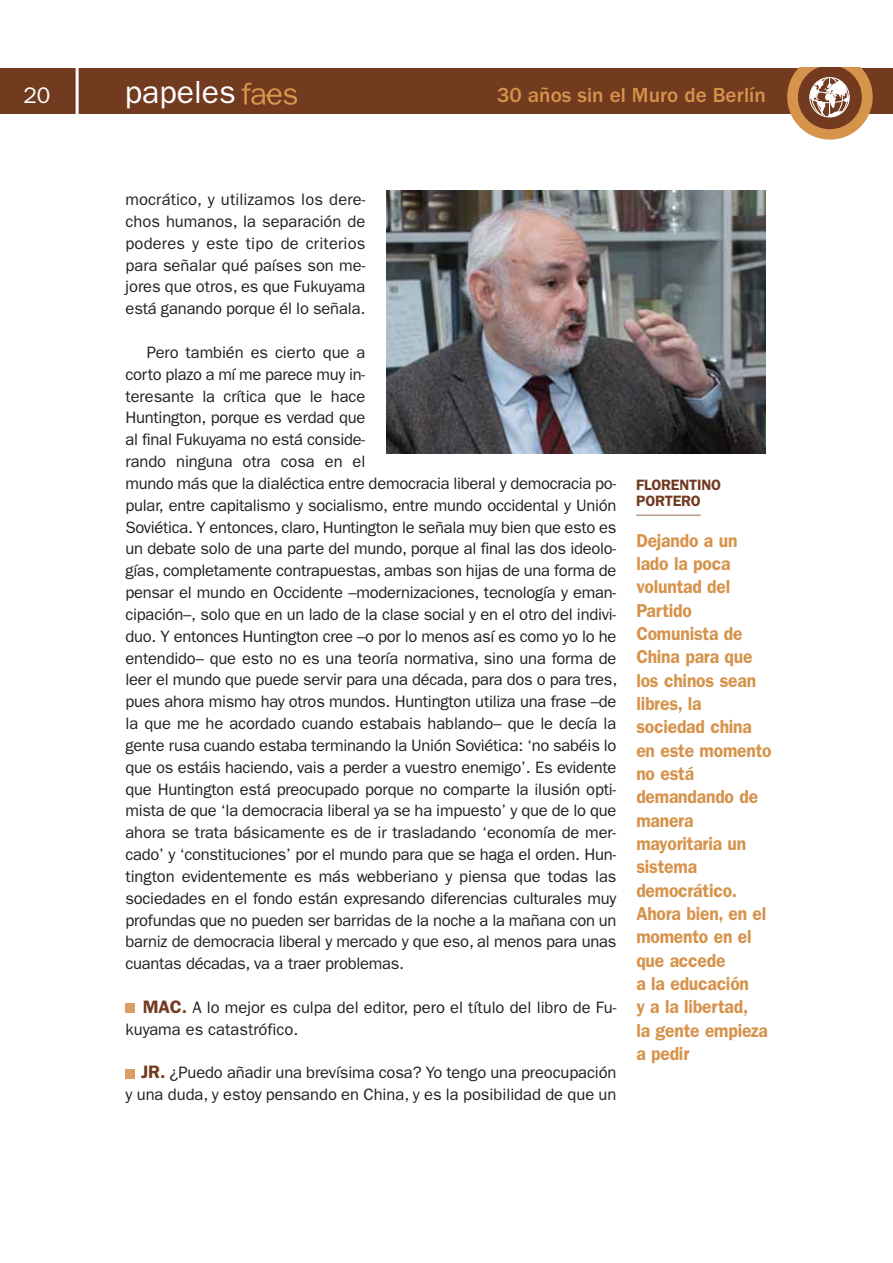
<style>
.page{position:relative;width:893px;height:1263px;background:#fff}
.page>*{position:absolute;margin:0;border:0;box-sizing:border-box;transform-origin:0 0}
.t1{font:32.1px "Franklin Gothic";color:#fff}
.t2{font:22.65px "Franklin Gothic";color:#fff}
.t3{font:500 21.15px "Franklin Gothic";color:#d6934b}
.t4{font:600 18.75px/23.4px "Franklin Gothic";letter-spacing:-.01em;color:#d6934b;scale:.93 1}
.t5{font:16.5px/21.9px "Franklin Gothic";letter-spacing:-.015em;color:#231f20}
.t6{font:600 15px/16.5px "Franklin Gothic";letter-spacing:-.015em;color:#723b20}
.s1{font-weight:600;font-size:18px;color:#723b20}
</style>
<div class="page">
<div style="left:126px;top:1004px;width:9px;height:9px;background:#d99f61"></div>
<div style="left:126px;top:1069px;width:9px;height:9px;background:#d99f61"></div>
<div style="left:0;top:68px;width:893px;height:46px;background:#723b20"></div>
<svg style="left:241px;top:83px;width:56px;height:22px"></svg>
<hr style="left:76px;top:68px;width:3px;height:48px;background:#fff">
<hr style="left:636px;top:515px;width:65px;height:1px;background:#98674f">
<img style="left:387px;top:191px;width:379px;height:263px">
<svg style="left:787px;top:68px;width:86px;height:72px"></svg>
<div style="left:809px;top:77px;width:40px;height:40px;border:1px solid #fff;border-radius:50%"></div>
<h2 class="t2" style="left:23px;top:87px;width:29px">20</h2>
<h1 class="t1" style="left:125px;top:81px;width:113px">papeles</h1>
<p class="t3" style="left:497px;top:88px;width:270px">30 años sin el Muro de Berlín</p>
<p class="t5" style="left:126px;top:190px;width:241px;text-align:justify">mocrático, y utilizamos los dere&shy;chos humanos, la separación de poderes y este tipo de criterios para señalar qué países son me&shy;jores que otros, es que Fukuyama está ganando porque él lo señala.</p>
<p class="t5" style="left:126px;top:343px;width:493px;text-indent:21px">Pero también es cierto que a<br>corto plazo a mí me parece muy in-<br>teresante la crítica que le hace<br>Huntington, porque es verdad que<br>al final Fukuyama no está conside-<br>rando ninguna otra cosa en el<br>mundo más que la dialéctica entre democracia liberal y democracia po&shy;pular, entre capitalismo y socialismo, entre mundo occidental y Unión Soviética. Y entonces, claro, Huntington le señala muy bien que esto es un debate solo de una parte del mundo, porque al final las dos ideolo&shy;gías, completamente contrapuestas, ambas son hijas de una forma de pensar el mundo en Occidente –modernizaciones, tecnología y eman&shy;cipación–, solo que en un lado de la clase social y en el otro del indivi&shy;duo. Y entonces Huntington cree –o por lo menos así es como yo lo he entendido– que esto no es una teoría normativa, sino una forma de leer el mundo que puede servir para una década, para dos o para tres, pues ahora mismo hay otros mundos. Huntington utiliza una frase –de la que me he acordado cuando estabais hablando– que le decía la gente rusa cuando estaba terminando la Unión Soviética: ‘no sabéis lo que os estáis haciendo, vais a perder a vuestro enemigo’. Es evidente que Huntington está preocupado porque no comparte la ilusión opti&shy;mista de que ‘la democracia liberal ya se ha impuesto’ y que de lo que ahora se trata básicamente es de ir trasladando ‘economía de mer&shy;cado’ y ‘constituciones’ por el mundo para que se haga el orden. Hun&shy;tington evidentemente es más webberiano y piensa que todas las sociedades en el fondo están expresando diferencias culturales muy profundas que no pueden ser barridas de la noche a la mañana con un barniz de democracia liberal y mercado y que eso, al menos para unas cuantas décadas, va a traer problemas.</p>
<p class="t5" style="left:126px;top:998px;width:492px;text-indent:17px"><span class="s1">MAC.</span> A lo mejor es culpa del editor, pero el título del libro de Fu&shy;kuyama es catastrófico.</p>
<p class="t5" style="left:126px;top:1063px;width:492px;text-align:right"><span class="s1">JR.</span> ¿Puedo añadir una brevísima cosa? Yo tengo una preocupación<br>y una duda, y estoy pensando en China, y es la posibilidad de que un</p>
<p class="t6" style="left:636px;top:478px;width:86px">FLORENTINO<br>PORTERO</p>
<p class="t4" style="left:636px;top:530px;width:147px">Dejando a un lado la poca voluntad del<br>Partido<br>Comunista de<br>China para que los chinos sean libres, la sociedad china en este momento no está demandando de manera mayoritaria un sistema democrático.<br>Ahora bien, en el momento en el que accede<br>a la educación<br>y a la libertad,<br>la gente empieza a pedir</p>
</div>
